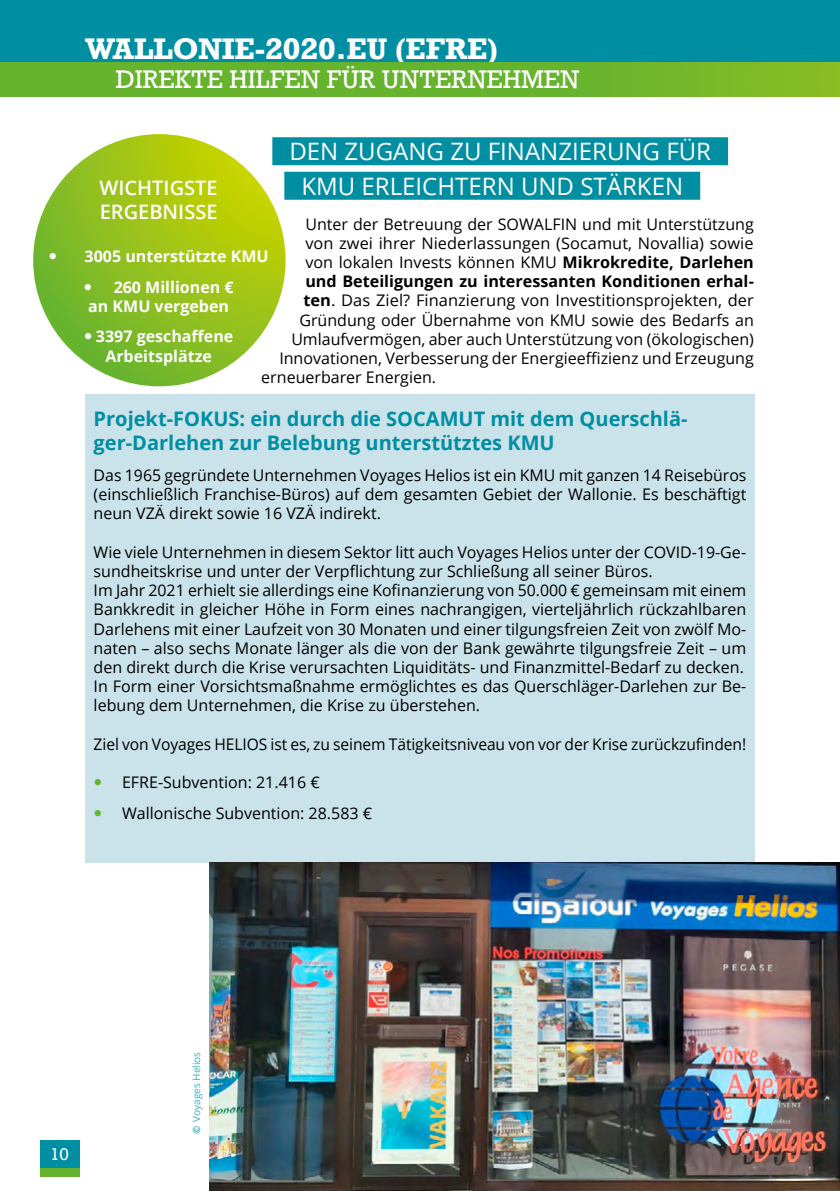
<style>
.page{position:relative;width:840px;height:1191px;background:#fff}
.page>*{position:absolute;margin:0;border:0;box-sizing:border-box;transform-origin:0 0}
.BODY{font:700 28px "Rockwell";color:#fff}
.AXE{font:24px "Open Sans";color:#fff}
.BODY-2{font:24px "Rockwell";color:#fff}
.FOCUS{font:700 20px/24px "Open Sans";color:#008ea3}
.t1{font:600 20px/24px "Open Sans";color:#fff}
.BODY___petit{font:16px/19.2px "Open Sans";color:#000;text-align:justify}
.t2{font:700 16px/19.2px "Open Sans";color:#fff;text-align:right}
.BODY___petit-2{font:700 16px "Open Sans";color:#000}
.t3{font:16px "Rockwell";color:#fff}
.t4{font:10px "Open Sans";color:#3dacbf}
.s1{font-weight:700}
</style>
<div class="page">
<div style="left:272px;top:137px;width:455px;height:28px;background:#008ea3"></div>
<div style="left:284px;top:172px;width:415px;height:28px;background:#008ea3"></div>
<svg style="left:28px;top:129px;width:262px;height:262px;background:#9bc526"></svg>
<div style="left:23px;top:124px;width:272px;height:272px;border:10px solid #fff;border-radius:50%"></div>
<div style="left:0;top:0;width:839px;height:62px;background:#008ea3"></div>
<svg style="left:0;top:62px;width:839px;height:34px;background:#6bb42c"></svg>
<div style="left:85px;top:394px;width:669px;height:468px;background:#cae2e9"></div>
<img style="left:209px;top:862px;width:630px;height:329px">
<div style="left:40px;top:1145px;width:51px;height:46px;background:linear-gradient(to right,#fff,#fff)"></div>
<div style="left:40px;top:1140px;width:39px;height:28px;background:#008ea3"></div>
<div style="left:40px;top:1168px;width:39px;height:8px;background:#65b32e"></div>
<svg style="left:50px;top:253px;width:6px;height:6px"></svg>
<svg style="left:85px;top:284px;width:6px;height:6px"></svg>
<svg style="left:85px;top:333px;width:6px;height:7px"></svg>
<p class="BODY" style="left:85px;top:30px;width:414px">WALLONIE-2020.EU (EFRE)</p>
<p class="BODY-2" style="left:116px;top:65px;width:465px">DIREKTE HILFEN FÜR UNTERNEHMEN</p>
<p class="AXE" style="left:289px;top:135px;width:423px">DEN ZUGANG ZU FINANZIERUNG FÜR</p>
<p class="AXE" style="left:301px;top:169px;width:383px">KMU ERLEICHTERN UND STÄRKEN</p>
<p class="BODY___petit" style="left:305px;top:214px;width:450px">Unter der Betreuung der SOWALFIN und mit Unterstützung</p>
<p class="BODY___petit" style="left:305px;top:233px;width:449px">von zwei ihrer Niederlassungen (Socamut, Novallia) sowie</p>
<p class="BODY___petit" style="left:305px;top:252px;width:450px">von lokalen Invests können KMU <span class="s1">Mikrokredite, Darlehen</span></p>
<p class="BODY___petit-2" style="left:305px;top:270px;width:450px">und Beteiligungen zu interessanten Konditionen erhal-</p>
<p class="BODY___petit" style="left:303px;top:290px;width:452px"><span class="s1">ten</span>. Das Ziel? Finanzierung von Investitionsprojekten, der</p>
<p class="BODY___petit" style="left:299px;top:310px;width:455px">Gründung oder Übernahme von KMU sowie des Bedarfs an</p>
<p class="BODY___petit" style="left:291px;top:329px;width:464px">Umlaufvermögen, aber auch Unterstützung von (ökologischen)</p>
<p class="BODY___petit" style="left:279px;top:348px;width:476px">Innovationen, Verbesserung der Energieeffizienz und Erzeugung</p>
<p class="BODY___petit" style="left:261px;top:367px;width:176px">erneuerbarer Energien.</p>
<p class="t1" style="left:99px;top:175px;width:120px">WICHTIGSTE<br>ERGEBNISSE</p>
<p class="t2" style="left:85px;top:246px;width:185px">3005 unterstützte KMU</p>
<p class="t2" style="left:88px;top:277px;width:147px">260 Millionen €<br>an KMU vergeben</p>
<p class="t2" style="left:105px;top:326px;width:129px;text-align:left;text-indent:-9px">3397 geschaffene<br>Arbeitsplätze</p>
<p class="FOCUS" style="left:94px;top:406px;width:595px">Projekt-FOKUS: ein durch die SOCAMUT mit dem Querschlä&shy;ger-Darlehen zur Belebung unterstütztes KMU</p>
<p class="BODY___petit" style="left:94px;top:465px;width:654px">Das 1965 gegründete Unternehmen Voyages Helios ist ein KMU mit ganzen 14 Reisebüros (einschließlich Franchise-Büros) auf dem gesamten Gebiet der Wallonie. Es beschäftigt neun VZÄ direkt sowie 16 VZÄ indirekt.</p>
<p class="BODY___petit" style="left:94px;top:542px;width:653px">Wie viele Unternehmen in diesem Sektor litt auch Voyages Helios unter der COVID-19-Ge&shy;sundheitskrise und unter der Verpflichtung zur Schließung all seiner Büros.</p>
<p class="BODY___petit" style="left:94px;top:580px;width:654px">Im Jahr 2021 erhielt sie allerdings eine Kofinanzierung von 50.000 € gemeinsam mit einem Bankkredit in gleicher Höhe in Form eines nachrangigen, vierteljährlich rückzahlbaren Darlehens mit einer Laufzeit von 30 Monaten und einer tilgungsfreien Zeit von zwölf Mo&shy;naten – also sechs Monate länger als die von der Bank gewährte tilgungsfreie Zeit – um den direkt durch die Krise verursachten Liquiditäts- und Finanzmittel-Bedarf zu decken.</p>
<p class="BODY___petit" style="left:94px;top:676px;width:653px">In Form einer Vorsichtsmaßnahme ermöglichtes es das Querschläger-Darlehen zur Be&shy;lebung dem Unternehmen, die Krise zu überstehen.</p>
<p class="BODY___petit" style="left:94px;top:734px;width:653px">Ziel von Voyages HELIOS ist es, zu seinem Tätigkeitsniveau von vor der Krise zurückzufinden!</p>
<p class="BODY___petit" style="left:122px;top:772px;width:199px">EFRE-Subvention: 21.416 €</p>
<p class="BODY___petit" style="left:122px;top:803px;width:252px">Wallonische Subvention: 28.583 €</p>
<p class="t3" style="left:50px;top:1144px;width:20px">10</p>
<p class="t4" style="left:189px;top:1134px;width:84px;rotate:-90deg"><span class="s1">©</span> Voyages Helios</p>
</div>
